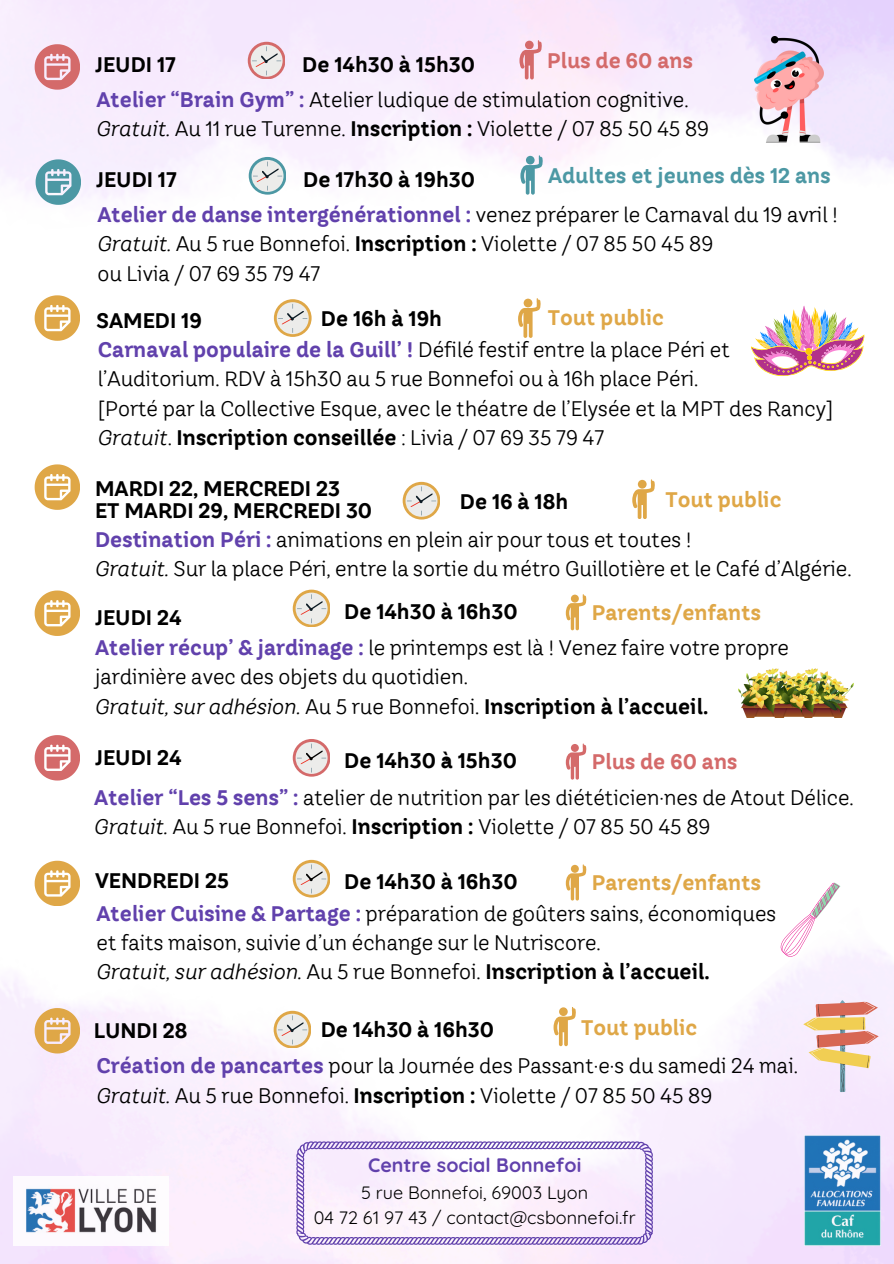
<style>
.page{position:relative;width:894px;height:1264px;background:#fff}
.page>*{position:absolute;margin:0;border:0;box-sizing:border-box;transform-origin:0 0}
.t1{font:21px/29.2px "TT Hazelnuts";color:#000}
.t2{font:700 21px/22.5px "TT Hazelnuts";color:#000}
.t3{font:700 21px "TT Hazelnuts";color:#dfa747}
.t4{font:700 21px "TT Hazelnuts";color:#4c98a4}
.t5{font:700 21px "TT Hazelnuts";color:#d46a6a}
.t6{font:700 19.5px "Quicksand";color:#6141ac}
.t7{font:18px "Quicksand";color:#000}
.s1{font-weight:700;color:#6141ac}
.s2{font-style:italic}
.s3{font-weight:700}
</style>
<div class="page">
<img style="left:802px;top:683px;width:91px;height:580px">
<img style="left:0;top:717px;width:802px;height:546px">
<img style="left:804px;top:1135px;width:75px;height:109px">
<img style="left:14px;top:1176px;width:154px;height:69px">
<svg style="left:296px;top:1140px;width:356px;height:105px"></svg>
<svg style="left:273px;top:1010px;width:38px;height:37px"></svg>
<svg style="left:276px;top:1013px;width:32px;height:32px"></svg>
<svg style="left:553px;top:1006px;width:23px;height:40px"></svg>
<svg style="left:35px;top:1008px;width:45px;height:45px;background:#e7bf87"></svg>
<svg style="left:274px;top:299px;width:37px;height:37px"></svg>
<svg style="left:277px;top:302px;width:31px;height:32px"></svg>
<svg style="left:518px;top:298px;width:22px;height:39px"></svg>
<svg style="left:35px;top:295px;width:45px;height:45px"></svg>
<svg style="left:35px;top:464px;width:45px;height:45px"></svg>
<svg style="left:293px;top:589px;width:37px;height:37px"></svg>
<svg style="left:295px;top:592px;width:32px;height:32px"></svg>
<svg style="left:565px;top:594px;width:21px;height:36px"></svg>
<svg style="left:35px;top:590px;width:45px;height:45px"></svg>
<img style="left:0;top:78px;width:731px;height:127px">
<div style="left:248px;top:42px;width:37px;height:37px;background:#d46a6a;border-radius:50%"></div>
<svg style="left:519px;top:78px;width:22px;height:1px"></svg>
<svg style="left:35px;top:78px;width:45px;height:11px"></svg>
<svg style="left:293px;top:739px;width:37px;height:37px"></svg>
<svg style="left:295px;top:742px;width:32px;height:32px"></svg>
<svg style="left:565px;top:743px;width:21px;height:36px"></svg>
<svg style="left:35px;top:735px;width:45px;height:45px"></svg>
<svg style="left:293px;top:859px;width:37px;height:38px"></svg>
<svg style="left:295px;top:862px;width:32px;height:32px"></svg>
<svg style="left:565px;top:864px;width:21px;height:36px"></svg>
<svg style="left:35px;top:860px;width:45px;height:45px"></svg>
<svg style="left:402px;top:482px;width:37px;height:37px"></svg>
<svg style="left:405px;top:485px;width:32px;height:32px"></svg>
<svg style="left:632px;top:479px;width:22px;height:40px"></svg>
<svg style="left:751px;top:305px;width:114px;height:71px"></svg>
<img style="left:738px;top:668px;width:115px;height:49px">
<svg style="left:780px;top:882px;width:60px;height:74px"></svg>
<svg style="left:803px;top:1000px;width:75px;height:92px;background:#eac7b5"></svg>
<img style="left:0;top:0;width:893px;height:78px">
<svg style="left:249px;top:157px;width:37px;height:37px"></svg>
<svg style="left:251px;top:160px;width:32px;height:32px"></svg>
<svg style="left:520px;top:155px;width:22px;height:40px"></svg>
<svg style="left:36px;top:159px;width:45px;height:45px"></svg>
<img style="left:754px;top:36px;width:68px;height:106px">
<p class="t2" style="left:95px;top:53px;width:82px">JEUDI 17</p>
<h3 class="t5" style="left:547px;top:48px;width:147px">Plus de 60 ans</h3>
<p class="t1" style="left:96px;top:85px;width:614px"><span class="s1">Atelier “Brain Gym” :</span> Atelier ludique de stimulation cognitive.<br><span class="s2">Gratuit.</span> Au 11 rue Turenne. <span class="s3">Inscription :</span> Violette / 07 85 50 45 89</p>
<p class="t2" style="left:302px;top:53px;width:174px">De 14h30 à 15h30</p>
<p class="t2" style="left:96px;top:168px;width:82px">JEUDI 17</p>
<h3 class="t2" style="left:303px;top:168px;width:173px">De 17h30 à 19h30</h3>
<p class="t4" style="left:548px;top:163px;width:284px">Adultes et jeunes dès 12 ans</p>
<p class="t1" style="left:97px;top:200px;width:742px"><span class="s1">Atelier de danse intergénérationnel :</span> venez préparer le Carnaval du 19 avril !<br><span class="s2">Gratuit.</span> Au 5 rue Bonnefoi. <span class="s3">Inscription :</span> Violette / 07 85 50 45 89<br>ou Livia / 07 69 35 79 47</p>
<p class="t2" style="left:96px;top:309px;width:107px">SAMEDI 19</p>
<h1 class="t2" style="left:321px;top:307px;width:123px">De 16h à 19h</h1>
<h3 class="t3" style="left:547px;top:304px;width:118px">Tout public</h3>
<p class="t1" style="left:98px;top:335px;width:736px"><span class="s1">Carnaval populaire de la Guill’ !</span> Défilé festif entre la place Péri et l’Auditorium. RDV à 15h30 au 5 rue Bonnefoi ou à 16h place Péri.<br>[Porté par la Collective Esque, avec le théatre de l’Elysée et la MPT des Rancy] <span class="s2">Gratuit</span>. <span class="s3">Inscription conseillée</span> : Livia / 07 69 35 79 47</p>
<p class="t2" style="left:95px;top:477px;width:278px">MARDI 22, MERCREDI 23<br>ET MARDI 29, MERCREDI 30</p>
<h2 class="t2" style="left:459px;top:490px;width:110px">De 16 à 18h</h2>
<p class="t3" style="left:665px;top:487px;width:118px">Tout public</p>
<h2 class="t1" style="left:95px;top:524px;width:757px"><span class="s1">Destination Péri :</span> animations en plein air pour tous et toutes !<br><span class="s2">Gratuit.</span> Sur la place Péri, entre la sortie du métro Guillotière et le Café d’Algérie.</h2>
<p class="t2" style="left:95px;top:605px;width:88px">JEUDI 24</p>
<h2 class="t2" style="left:344px;top:600px;width:175px">De 14h30 à 16h30</h2>
<p class="t3" style="left:591px;top:599px;width:171px">Parents/enfants</p>
<p class="t1" style="left:95px;top:633px;width:695px"><span class="s1">Atelier récup’ &amp; jardinage :</span> le printemps est là ! Venez faire votre propre jardinière avec des objets du quotidien.<br><span class="s2">Gratuit, sur adhésion.</span> Au 5 rue Bonnefoi. <span class="s3">Inscription à l’accueil.</span></p>
<h2 class="t2" style="left:95px;top:746px;width:88px">JEUDI 24</h2>
<h2 class="t2" style="left:344px;top:749px;width:174px">De 14h30 à 15h30</h2>
<p class="t5" style="left:591px;top:749px;width:147px">Plus de 60 ans</p>
<h2 class="t2" style="left:444px;top:746px;width:6px">·</h2>
<p class="t1" style="left:94px;top:782px;width:760px"><span class="s1">Atelier “Les 5 sens” :</span> atelier de nutrition par les diététicien·nes de Atout Délice.<br><span class="s2">Gratuit.</span> Au 5 rue Bonnefoi. <span class="s3">Inscription :</span> Violette / 07 85 50 45 89</p>
<p class="t2" style="left:95px;top:869px;width:135px">VENDREDI 25</p>
<h1 class="t2" style="left:344px;top:870px;width:175px">De 14h30 à 16h30</h1>
<h3 class="t3" style="left:591px;top:869px;width:171px">Parents/enfants</h3>
<h1 class="t1" style="left:96px;top:898px;width:681px"><span class="s1">Atelier Cuisine &amp; Partage :</span> préparation de goûters sains, économiques et faits maison, suivie d’un échange sur le Nutriscore.<br><span class="s2">Gratuit, sur adhésion.</span> Au 5 rue Bonnefoi. <span class="s3">Inscription à l’accueil.</span></h1>
<p class="t2" style="left:94px;top:1018px;width:95px">LUNDI 28</p>
<p class="t3" style="left:581px;top:1014px;width:118px">Tout public</p>
<p class="t1" style="left:96px;top:1051px;width:702px"><span class="s1">Création de pancartes</span> pour la Journée des Passant·e·s du samedi 24 mai.<br><span class="s2">Gratuit.</span> Au 5 rue Bonnefoi. <span class="s3">Inscription :</span> Violette / 07 85 50 45 89</p>
<h2 class="t2" style="left:320px;top:1018px;width:175px">De 14h30 à 16h30</h2>
<h1 class="t6" style="left:368px;top:1152px;width:214px">Centre social Bonnefoi</h1>
<h2 class="t7" style="left:361px;top:1181px;width:228px">5 rue Bonnefoi, 69003 Lyon</h2>
<p class="t7" style="left:313px;top:1205px;width:323px">04 72 61 97 43 / contact@csbonnefoi.fr</p>
</div>
